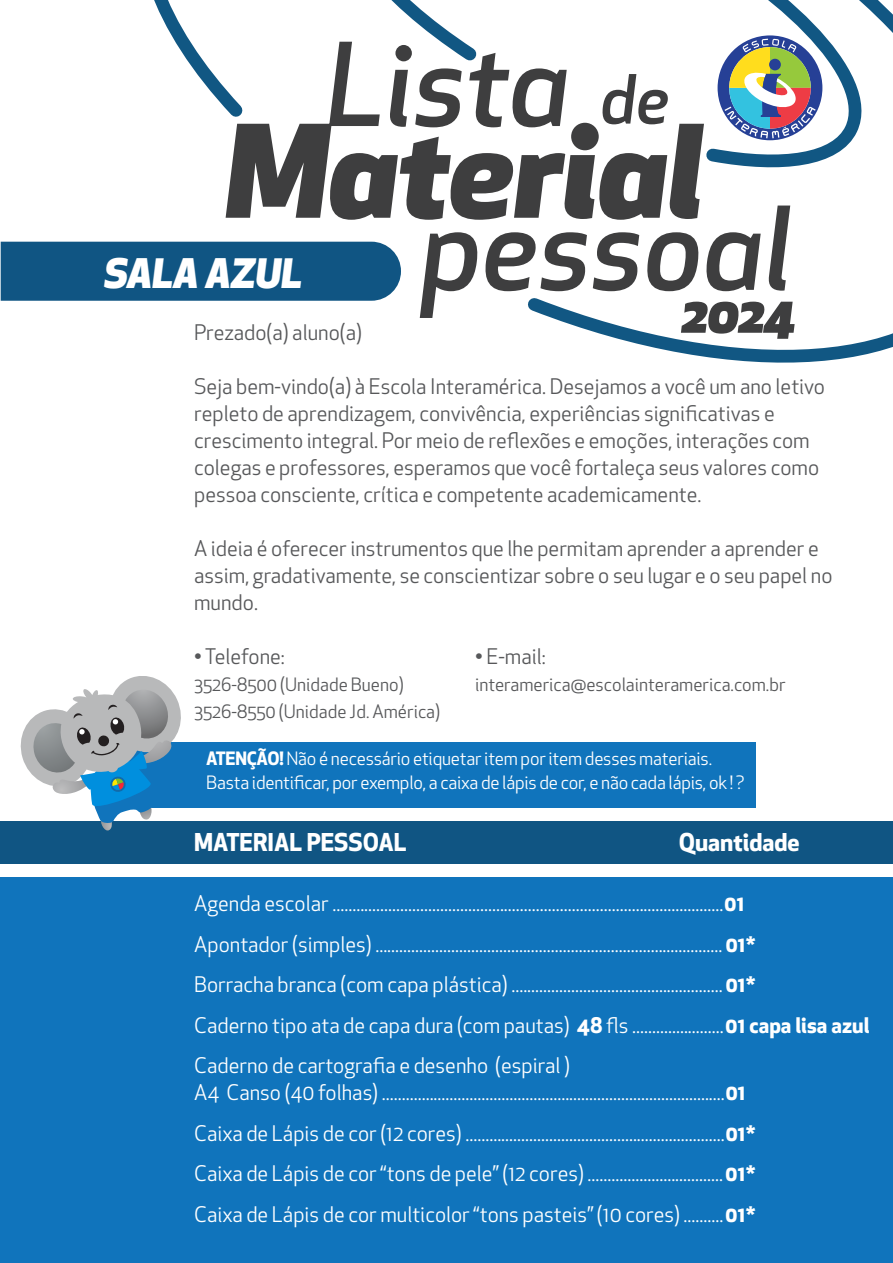
<style>
.page{position:relative;width:893px;height:1263px;background:#fff}
.page>*{position:absolute;margin:0;border:0;box-sizing:border-box;transform-origin:0 0}
.t1{font:italic 800 39.6px "Apex New";color:#fff}
.t2{font:700 24px "Apex New";color:#fff}
.t3{font:21px/40.5px "Apex New";color:#fff}
.t4{font:21px/27px "Apex New";color:#57585a}
.t5{font:18px/24px "Apex New";letter-spacing:-.01em;color:#fff}
.t6{font:18px/27px "Apex New";color:#57585a}
.s1{font-weight:700}
.s2{font-weight:500}
</style>
<div class="page">
<div style="left:0;top:877px;width:893px;height:386px;background:#1074bc"></div>
<div style="left:0;top:821px;width:893px;height:43px;background:#105583"></div>
<div style="left:1px;top:242px;width:140px;height:59px;background:#105583"></div>
<svg style="left:141px;top:0;width:751px;height:363px"></svg>
<svg style="left:226px;top:42px;width:564px;height:276px"></svg>
<svg style="left:681px;top:302px;width:114px;height:37px"></svg>
<svg style="left:718px;top:35px;width:104px;height:105px"></svg>
<div style="left:122px;top:742px;width:634px;height:66px;background:#1074bc"></div>
<svg style="left:20px;top:676px;width:161px;height:155px"></svg>
<h1 class="t1" style="left:104px;top:245px;width:199px">SALA AZUL</h1>
<p class="t4" style="left:194px;top:319px;width:169px">Prezado(a) aluno(a)</p>
<p class="t4" style="left:194px;top:373px;width:632px">Seja bem-vindo(a) à Escola Interamérica. Desejamos a você um ano letivo repleto de aprendizagem, convivência, experiências significativas e crescimento integral. Por meio de reflexões e emoções, interações com colegas e professores, esperamos que você fortaleça seus valores como pessoa consciente, crítica e competente academicamente.</p>
<p class="t4" style="left:194px;top:535px;width:640px">A ideia é oferecer instrumentos que lhe permitam aprender a aprender e assim, gradativamente, se conscientizar sobre o seu lugar e o seu papel no mundo.</p>
<p class="t4" style="left:194px;top:643px;width:92px">• Telefone:</p>
<p class="t6" style="left:194px;top:671px;width:248px">3526-8500 (Unidade Bueno)<br>3526-8550 (Unidade Jd. América)</p>
<p class="t4" style="left:475px;top:643px;width:72px">• E-mail:</p>
<p class="t6" style="left:475px;top:671px;width:312px">interamerica@escolainteramerica.com.br</p>
<p class="t5" style="left:206px;top:747px;width:540px"><span class="s1">ATENÇÃO!</span> Não é necessário etiquetar item por item desses materiais.<br>Basta identificar, por exemplo, a caixa de lápis de cor, e não cada lápis, ok ! ?</p>
<p class="t2" style="left:194px;top:825px;width:214px">MATERIAL PESSOAL</p>
<p class="t2" style="left:679px;top:825px;width:123px">Quantidade</p>
<p class="t3" style="left:194px;top:883px;width:677px">Agenda escolar .................................................................................................. <span class="s1">01<br></span>Apontador (simples) ....................................................................................... <span class="s1">01</span><span class="s2">*<br></span>Borracha branca (com capa plástica) ..................................................... <span class="s1">01</span><span class="s2">*<br></span>Caderno tipo ata de capa dura (com pautas) <span class="s1">48</span> fls ....................... <span class="s1">01 capa lisa azul </span>Caderno de cartografia e desenho (espiral )</p>
<p class="t3" style="left:194px;top:1072px;width:563px">A4 Canso (40 folhas) ...................................................................................... <span class="s1">01<br></span>Caixa de Lápis de cor (12 cores) ................................................................. <span class="s1">01</span><span class="s2">* </span>Caixa de Lápis de cor “tons de pele” (12 cores) .................................. <span class="s1">01</span><span class="s2">* </span>Caixa de Lápis de cor multicolor “tons pasteis” (10 cores) .......... <span class="s1">01</span><span class="s2">*</span></p>
</div>
